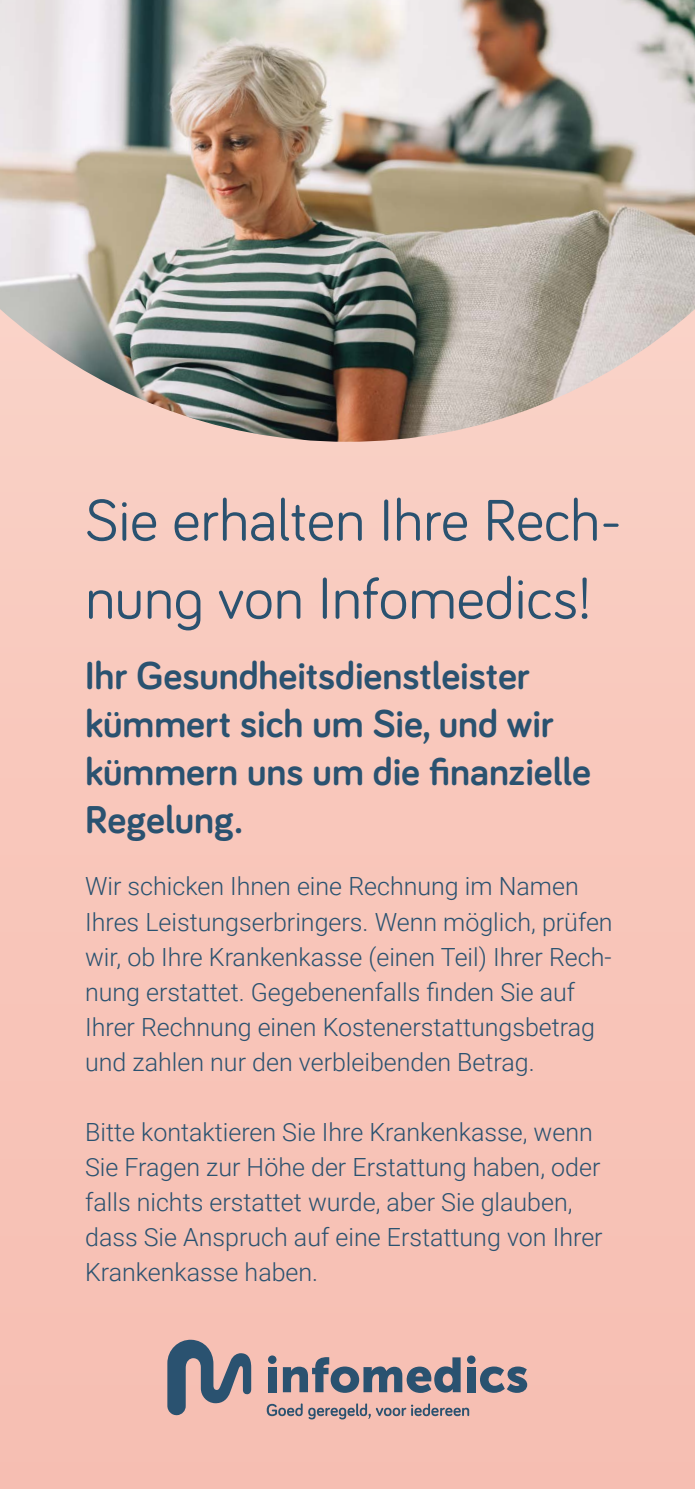
<style>
.page{position:relative;width:695px;height:1489px;background:#fff}
.page>*{position:absolute;margin:0;border:0;box-sizing:border-box;transform-origin:0 0}
.t1{font:60px/78px "Bariol";color:#2a5270}
.t2{font:700 40px/48px "Bariol";color:#2a5270}
.t3{font:300 25px/35px "Roboto";color:#2a5270}
</style>
<div class="page">
<div style="left:0;top:0;width:694px;height:1488px;background:#f8c5b9"></div>
<svg style="left:167px;top:1339px;width:84px;height:76px"></svg>
<div style="left:268px;top:1366px;width:8px;height:26px;background:#2a5270"></div>
<svg style="left:283px;top:1357px;width:177px;height:35px"></svg>
<svg style="left:268px;top:1355px;width:8px;height:8px"></svg>
<svg style="left:467px;top:1355px;width:60px;height:37px"></svg>
<svg style="left:267px;top:1403px;width:35px;height:12px"></svg>
<svg style="left:308px;top:1403px;width:161px;height:16px"></svg>
<img style="left:0;top:0;width:694px;height:442px">
<h1 class="t1" style="left:85px;top:478px;width:538px">Sie erhalten Ihre Rech&shy;nung von Infomedics!</h1>
<h2 class="t2" style="left:85px;top:650px;width:507px">Ihr Gesundheitsdienstleister kümmert sich um Sie, und wir kümmern uns um die finanzielle<br>Regelung.</h2>
<p class="t3" style="left:85px;top:868px;width:529px">Wir schicken Ihnen eine Rechnung im Namen Ihres Leistungserbringers. Wenn möglich, prüfen wir, ob Ihre Krankenkasse (einen Teil) Ihrer Rech&shy;nung erstattet. Gegebenenfalls finden Sie auf Ihrer Rechnung einen Kostenerstattungsbetrag und zahlen nur den verbleibenden Betrag.</p>
<p class="t3" style="left:85px;top:1113px;width:519px">Bitte kontaktieren Sie Ihre Krankenkasse, wenn Sie Fragen zur Höhe der Erstattung haben, oder falls nichts erstattet wurde, aber Sie glauben, dass Sie Anspruch auf eine Erstattung von Ihrer Krankenkasse haben.</p>
</div>
